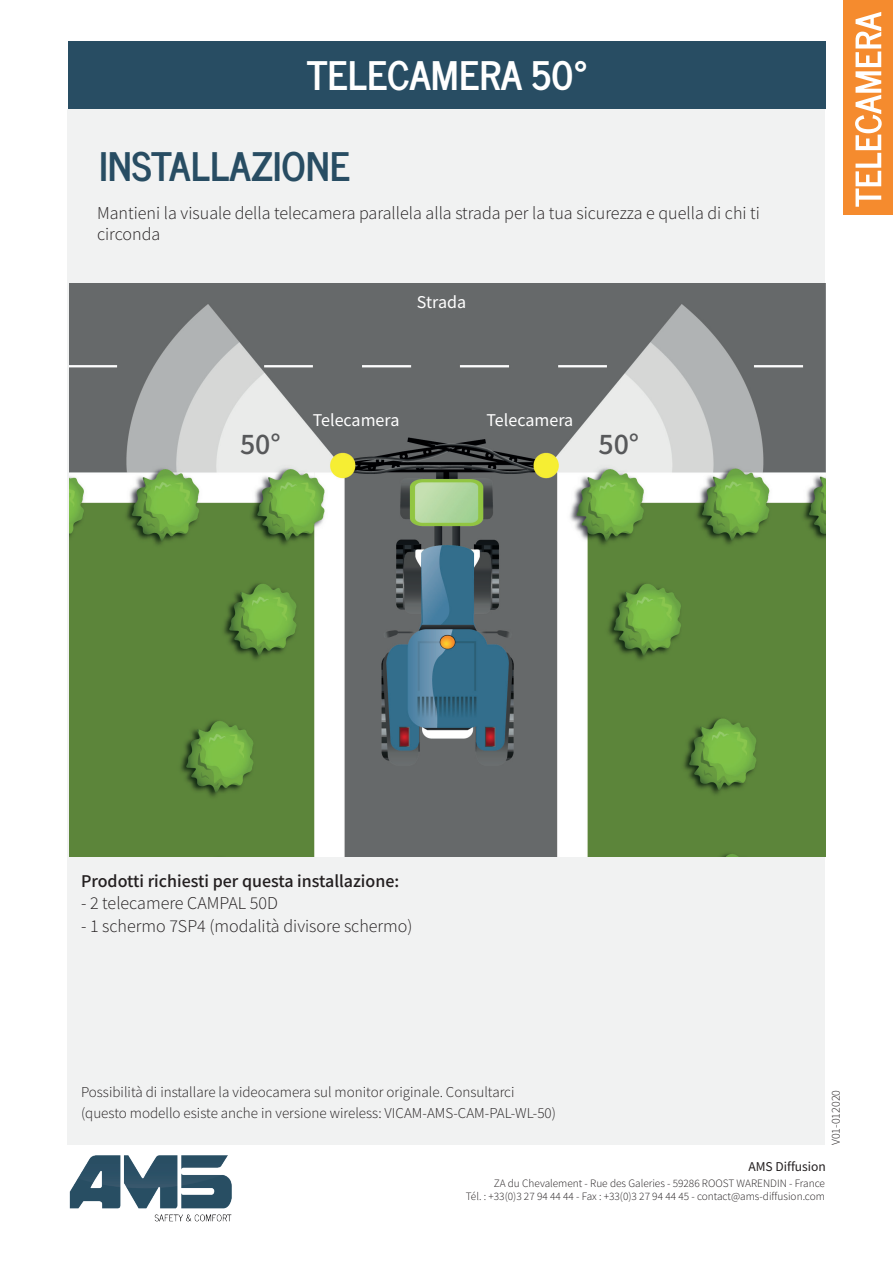
<style>
.page{position:relative;width:893px;height:1263px;background:#fff}
.page>*{position:absolute;margin:0;border:0;box-sizing:border-box;transform-origin:0 0}
.t1{font:700 39px "News Cycle";color:#fff}
.t2{font:700 39px "News Cycle";color:#284d63}
.t3{font:500 30px "Mada";color:#57585a}
.t4{font:300 18px/21px "Mada";color:#231f20}
.t5{font:500 18px "Mada";color:#231f20}
.t6{font:18px "Mada";color:#fff}
.t7{font:300 15px/21px "Mada";color:#231f20}
.t8{font:13.5px "Mada";color:#231f20}
.t9{font:300 12px "Mada";color:#231f20}
.t10{font:300 11.25px/13.5px "Mada";color:#231f20;text-align:right}
</style>
<div class="page">
<div style="left:68px;top:109px;width:757px;height:1036px;background:#f1f2f2"></div>
<div style="left:68px;top:41px;width:757px;height:67px;background:#284d63"></div>
<div style="left:844px;top:0;width:49px;height:215px;background:#f58b2e"></div>
<img style="left:69px;top:1155px;width:163px;height:67px">
<img style="left:69px;top:284px;width:756px;height:572px">
<svg style="left:855px;top:12px;width:27px;height:195px"></svg>
<h1 class="t1" style="left:307px;top:41px;width:283px">TELECAMERA 50°</h1>
<h1 class="t2" style="left:99px;top:132px;width:253px">INSTALLAZIONE</h1>
<p class="t4" style="left:97px;top:203px;width:664px">Mantieni la visuale della telecamera parallela alla strada per la tua sicurezza e quella di chi ti circonda</p>
<p class="t6" style="left:417px;top:292px;width:51px">Strada</p>
<p class="t6" style="left:313px;top:410px;width:88px">Telecamera</p>
<p class="t6" style="left:486px;top:410px;width:88px">Telecamera</p>
<h2 class="t3" style="left:240px;top:428px;width:42px">50°</h2>
<h2 class="t3" style="left:598px;top:428px;width:42px">50°</h2>
<p class="t5" style="left:81px;top:871px;width:320px">Prodotti richiesti per questa installazione:</p>
<p class="t4" style="left:81px;top:893px;width:199px">- 2 telecamere CAMPAL 50D</p>
<p class="t4" style="left:81px;top:916px;width:333px">- 1 schermo 7SP4 (modalità divisore schermo)</p>
<p class="t7" style="left:81px;top:1082px;width:476px">Possibilità di installare la videocamera sul monitor originale. Consultarci (questo modello esiste anche in versione wireless: VICAM-AMS-CAM-PAL-WL-50)</p>
<p class="t9" style="left:829px;top:1145px;width:57px;rotate:-90deg">V01-012020</p>
<p class="t8" style="left:748px;top:1159px;width:79px">AMS Diffusion</p>
<p class="t10" style="left:466px;top:1177px;width:361px">ZA du Chevalement - Rue des Galeries - 59286 ROOST WARENDIN - France<br>Tél. : +33(0)3 27 94 44 44 - Fax : +33(0)3 27 94 44 45 - contact@ams-diffusion.com</p>
</div>
